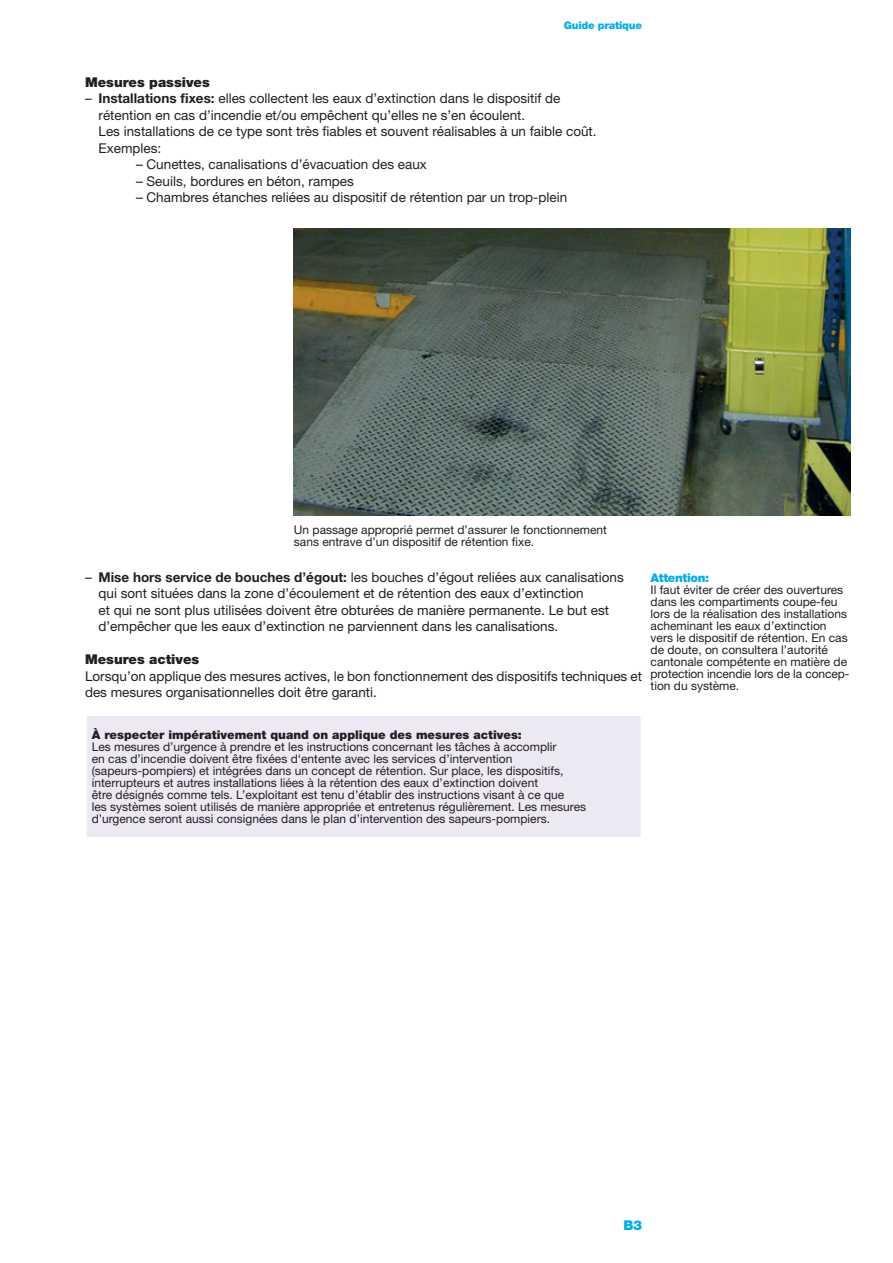
<style>
.page{position:relative;width:893px;height:1263px;background:#fff}
.page>*{position:absolute;margin:0;border:0;box-sizing:border-box;transform-origin:0 0}
.t1{font:13.5px/16.5px "Helvetica Neue";color:#231f20}
.t2{font:900 13.5px "Helvetica Neue";color:#231f20}
.t3{font:900 13.5px "Helvetica Neue";color:#00aeef}
.t4{font:12px/12px "Helvetica Neue";color:#231f20}
.t5{font:900 12px "Helvetica Neue";color:#231f20}
.t6{font:900 12px "Helvetica Neue";letter-spacing:-.03em;color:#00aeef}
.t7{font:900 10.5px "Helvetica Neue";letter-spacing:-.02em;color:#00aeef}
.s1{font-weight:700}
</style>
<div class="page">
<img style="left:294px;top:228px;width:556px;height:288px">
<div style="left:86px;top:715px;width:555px;height:123px;background:#ece9f4"></div>
<hr style="left:85px;top:716px;width:2px;height:121px;background:#fff">
<hr style="left:85px;top:714px;width:557px;height:2px;background:#fff">
<hr style="left:85px;top:837px;width:557px;height:1px;background:#fff">
<p class="t7" style="left:564px;top:19px;width:80px">Guide pratique</p>
<p class="t2" style="left:85px;top:74px;width:126px">Mesures passives</p>
<p class="t1" style="left:99px;top:90px;width:500px;text-indent:-14px">– <span class="s1">Installations fixes:</span> elles collectent les eaux d’extinction dans le dispositif de rétention en cas d’incendie et/ou empêchent qu’elles ne s’en écoulent.<br>Les installations de ce type sont très fiables et souvent réalisables à un faible coût.<br>Exemples:</p>
<p class="t1" style="left:136px;top:156px;width:292px">– Cunettes, canalisations d’évacuation des eaux</p>
<p class="t1" style="left:136px;top:173px;width:219px">– Seuils, bordures en béton, rampes</p>
<p class="t1" style="left:136px;top:189px;width:433px">– Chambres étanches reliées au dispositif de rétention par un trop-plein</p>
<p class="t4" style="left:294px;top:523px;width:314px">Un passage approprié permet d’assurer le fonctionnement sans entrave d’un dispositif de rétention fixe.</p>
<p class="t1" style="left:99px;top:569px;width:527px;text-indent:-14px">– <span class="s1">Mise hors service de bouches d’égout:</span> les bouches d’égout reliées aux canalisations qui sont situées dans la zone d’écoulement et de rétention des eaux d’extinction<br>et qui ne sont plus utilisées doivent être obturées de manière permanente. Le but est d’empêcher que les eaux d’extinction ne parviennent dans les canalisations.</p>
<p class="t2" style="left:85px;top:652px;width:116px">Mesures actives</p>
<p class="t1" style="left:85px;top:668px;width:559px">Lorsqu’on applique des mesures actives, le bon fonctionnement des dispositifs techniques et des mesures organisationnelles doit être garanti.</p>
<p class="t5" style="left:92px;top:728px;width:432px">À respecter impérativement quand on applique des mesures actives:</p>
<p class="t4" style="left:92px;top:741px;width:496px">Les mesures d’urgence à prendre et les instructions concernant les tâches à accomplir<br>en cas d’incendie doivent être fixées d‘entente avec les services d’intervention (sapeurs-pompiers) et intégrées dans un concept de rétention. Sur place, les dispositifs, interrupteurs et autres installations liées à la rétention des eaux d’extinction doivent<br>être désignés comme tels. L’exploitant est tenu d’établir des instructions visant à ce que<br>les systèmes soient utilisés de manière appropriée et entretenus régulièrement. Les mesures d’urgence seront aussi consignées dans le plan d’intervention des sapeurs-pompiers.</p>
<p class="t6" style="left:651px;top:570px;width:60px">Attention:</p>
<p class="t4" style="left:651px;top:583px;width:200px">Il faut éviter de créer des ouvertures dans les compartiments coupe-feu lors de la réalisation des installations acheminant les eaux d’extinction vers le dispositif de rétention. En cas de doute, on consultera l’autorité cantonale compétente en matière de protection incendie lors de la concep&shy;tion du système.</p>
<p class="t3" style="left:623px;top:1217px;width:20px">B3</p>
</div>
